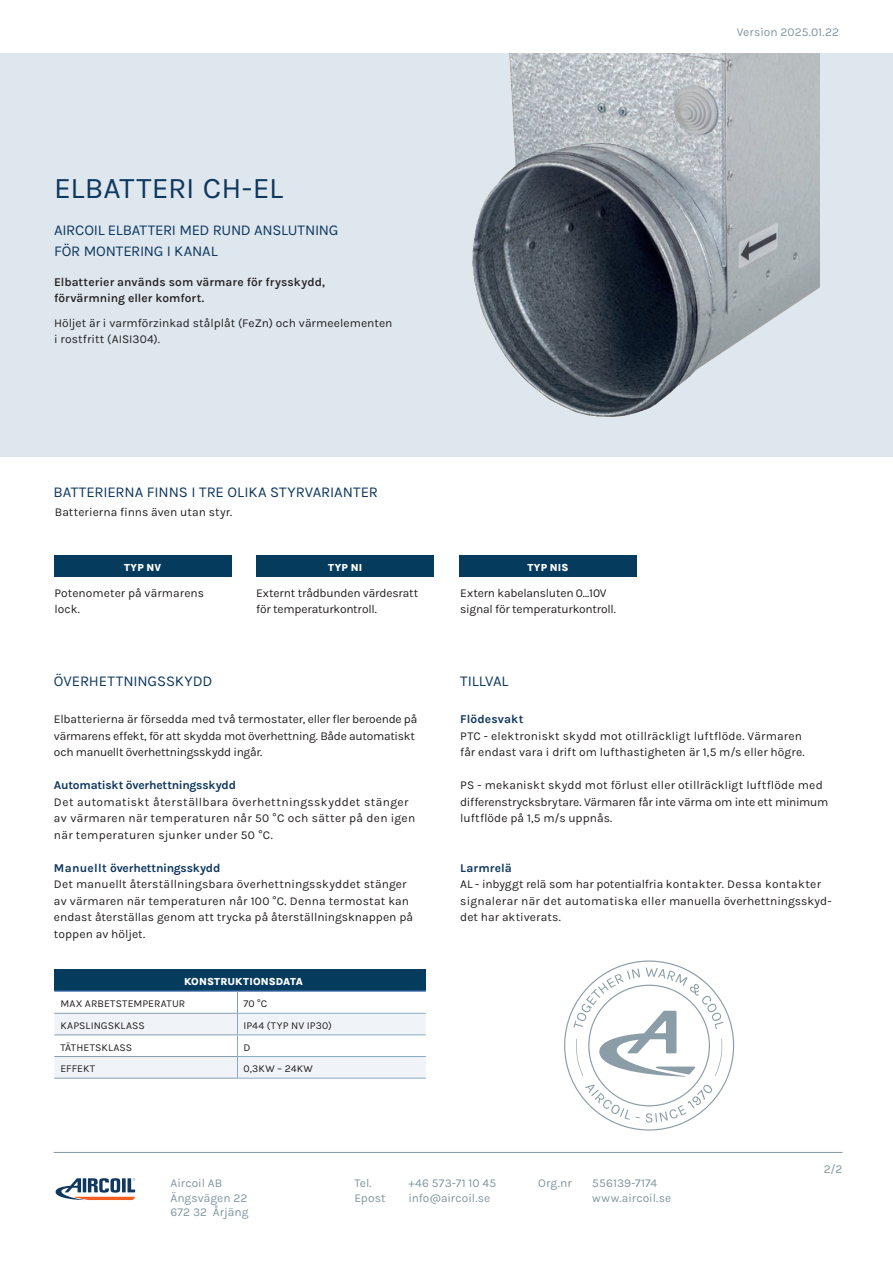
<style>
.page{position:relative;width:893px;height:1263px;background:#fff}
.page>*{position:absolute;margin:0;border:0;box-sizing:border-box;transform-origin:0 0}
.t1{font:30px "Karla";letter-spacing:-.005em;color:#0f385f}
.t2{font:15px/21px "Karla";letter-spacing:-.015em;color:#0f385f}
.t3{font:12px/16.5px "Karla";letter-spacing:.005em;color:#231f20}
.t4{font:12px/16.5px "Karla";letter-spacing:-.015em;color:#231f20}
.t5{font:12px/16.5px "Karla";letter-spacing:.03em;color:#231f20}
.t6{font:12px/16.5px "Karla";letter-spacing:-.02em;color:#231f20}
.t7{font:12px/14.4px "Karla";letter-spacing:.005em;color:#8096a0}
.t8{font:600 12px/16.5px "Karla";letter-spacing:.005em;color:#231f20}
.t9{font:700 12px "Karla";color:#0f385f}
.t10{font:10.5px "Karla";letter-spacing:.01em;color:#231f20}
.t11{font:800 10.5px "Karla";letter-spacing:.015em;color:#fff}
.s1{font-weight:700;color:#0f385f}
</style>
<div class="page">
<div style="left:0;top:53px;width:893px;height:404px;background:#dee7ed"></div>
<hr style="left:54px;top:1152px;width:788px;height:1px;background:#8096a0">
<svg style="left:55px;top:1178px;width:80px;height:22px"></svg>
<svg style="left:564px;top:960px;width:170px;height:170px"></svg>
<div style="left:54px;top:555px;width:177px;height:22px;background:#053b5d"></div>
<div style="left:257px;top:555px;width:177px;height:22px;background:#053b5d"></div>
<div style="left:459px;top:555px;width:177px;height:22px;background:#053b5d"></div>
<img style="left:472px;top:53px;width:348px;height:364px">
<div style="left:54px;top:969px;width:372px;height:22px;background:#053b5d"></div>
<hr style="left:54px;top:990px;width:183px;height:2px;background:#2c5d9b">
<hr style="left:237px;top:990px;width:189px;height:2px;background:#2c5d9b">
<hr style="left:54px;top:1078px;width:183px;height:1px;background:#859cab">
<svg style="left:54px;top:992px;width:372px;height:86px"></svg>
<hr style="left:237px;top:1078px;width:189px;height:1px;background:#8aabc3">
<p class="t1" style="left:54px;top:168px;width:231px">ELBATTERI CH-EL</p>
<p class="t2" style="left:54px;top:219px;width:286px">AIRCOIL ELBATTERI MED RUND ANSLUTNING<br>FÖR MONTERING I KANAL</p>
<p class="t8" style="left:54px;top:273px;width:272px">Elbatterier används som värmare för frysskydd, förvärmning eller komfort.</p>
<p class="t3" style="left:54px;top:314px;width:340px">Höljet är i varmförzinkad stålplåt (FeZn) och värmeelementen i rostfritt (AISI304).</p>
<p class="t2" style="left:54px;top:481px;width:326px">BATTERIERNA FINNS I TRE OLIKA STYRVARIANTER</p>
<p class="t3" style="left:55px;top:504px;width:179px">Batterierna finns även utan styr.</p>
<p class="t11" style="left:124px;top:561px;width:39px">TYP NV</p>
<p class="t11" style="left:328px;top:561px;width:36px">TYP NI</p>
<p class="t11" style="left:527px;top:561px;width:43px">TYP NIS</p>
<p class="t3" style="left:54px;top:584px;width:151px">Potenometer på värmarens lock.</p>
<p class="t4" style="left:256px;top:584px;width:164px">Externt trådbunden värdesratt för temperaturkontroll.</p>
<p class="t4" style="left:460px;top:584px;width:157px">Extern kabelansluten 0…10V signal för temperaturkontroll.</p>
<p class="t7" style="left:737px;top:25px;width:104px">Version 2025.01.22</p>
<p class="t2" style="left:54px;top:670px;width:160px">ÖVERHETTNINGSSKYDD</p>
<p class="t6" style="left:54px;top:710px;width:365px">Elbatterierna är försedda med två termostater, eller fler beroende på värmarens effekt, för att skydda mot överhettning. Både automatiskt och manuellt överhettningsskydd ingår.</p>
<p class="t5" style="left:54px;top:776px;width:363px"><span class="s1">Automatiskt överhettningsskydd<br></span>Det automatiskt återställbara överhettningsskyddet stänger av värmaren när temperaturen når 50 °C och sätter på den igen när temperaturen sjunker under 50 °C.</p>
<p class="t9" style="left:54px;top:860px;width:168px">Manuellt överhettningsskydd</p>
<p class="t3" style="left:54px;top:875px;width:361px">Det manuellt återställningsbara överhettningsskyddet stänger av värmaren när temperaturen når 100 °C. Denna termostat kan endast återställas genom att trycka på återställningsknappen på toppen av höljet.</p>
<p class="t11" style="left:184px;top:975px;width:120px">KONSTRUKTIONSDATA</p>
<p class="t10" style="left:60px;top:997px;width:127px">MAX ARBETSTEMPERATUR</p>
<p class="t10" style="left:243px;top:997px;width:25px">70 °C</p>
<p class="t10" style="left:60px;top:1019px;width:86px">KAPSLINGSKLASS</p>
<p class="t10" style="left:243px;top:1019px;width:90px">IP44 (TYP NV IP30)</p>
<p class="t10" style="left:60px;top:1040px;width:73px">TÄTHETSKLASS</p>
<p class="t10" style="left:243px;top:1040px;width:8px">D</p>
<p class="t10" style="left:60px;top:1062px;width:36px">EFFEKT</p>
<p class="t10" style="left:243px;top:1062px;width:71px">0,3KW – 24KW</p>
<p class="t2" style="left:460px;top:670px;width:50px">TILLVAL</p>
<p class="t9" style="left:460px;top:711px;width:65px">Flödesvakt</p>
<p class="t3" style="left:460px;top:727px;width:343px">PTC - elektroniskt skydd mot otillräckligt luftflöde. Värmaren</p>
<p class="t3" style="left:460px;top:743px;width:346px">får endast vara i drift om lufthastigheten är 1,5 m/s eller högre.</p>
<p class="t3" style="left:460px;top:776px;width:364px">PS - mekaniskt skydd mot förlust eller otillräckligt luftflöde med</p>
<p class="t4" style="left:460px;top:793px;width:370px">differenstrycksbrytare. Värmaren får inte värma om inte ett minimum luftflöde på 1,5 m/s uppnås.</p>
<p class="t9" style="left:460px;top:860px;width:53px">Larmrelä</p>
<p class="t3" style="left:460px;top:875px;width:373px">AL - inbyggt relä som har potentialfria kontakter. Dessa kontakter signalerar när det automatiska eller manuella överhettningsskyd&shy;det har aktiverats.</p>
<p class="t7" style="left:824px;top:1162px;width:20px">2/2</p>
<p class="t7" style="left:170px;top:1176px;width:80px">Aircoil AB<br>Ängsvägen 22<br>672 32 Årjäng</p>
<p class="t7" style="left:354px;top:1176px;width:19px">Tel.</p>
<p class="t7" style="left:408px;top:1176px;width:89px">+46 573-71 10 45</p>
<p class="t7" style="left:354px;top:1190px;width:33px">Epost</p>
<p class="t7" style="left:408px;top:1190px;width:84px">info@aircoil.se</p>
<p class="t7" style="left:538px;top:1176px;width:35px">Org.nr</p>
<p class="t7" style="left:592px;top:1176px;width:81px">556139-7174 www.aircoil.se</p>
</div>
